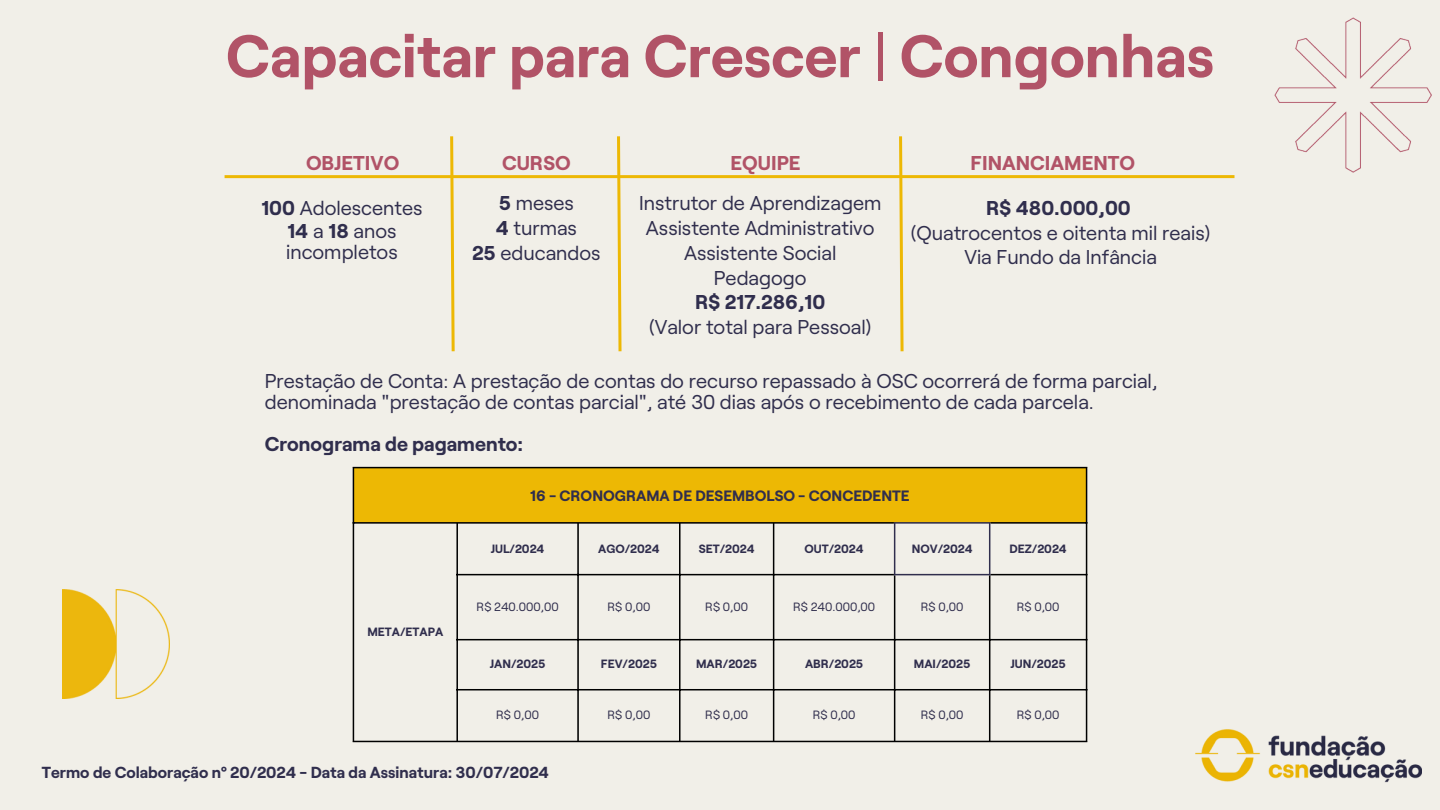
<style>
.page{position:relative;width:1440px;height:810px;background:#f1efe8}
.page>*{position:absolute;margin:0;border:0;box-sizing:border-box;transform-origin:0 0}
.t1{font:700 60px "Roobert";color:#b15367}
.t2{font:20px/24.8px "Roobert";color:#302e4d;text-align:center}
.t3{font:700 20px "Roobert";color:#b15367}
.t4{font:700 20px "Roobert";color:#302e4d}
.t5{font:700 16px "Roobert";color:#302e4d}
.t6{font:700 15px "Roobert";color:#302e4d}
.t7{font:700 12px "Roobert";color:#302e4d}
.t8{font:12px "Roobert";color:#302e4d}
.s1{font-weight:400}
.s2{font-weight:700}
</style>
<div class="page">
<div style="left:353px;top:467px;width:734px;height:56px;background:#edb804"></div>
<hr style="left:353px;top:468px;width:1px;height:273px;background:#000">
<hr style="left:456px;top:524px;width:2px;height:217px;background:#000">
<hr style="left:577px;top:524px;width:2px;height:217px;background:#000">
<hr style="left:679px;top:524px;width:2px;height:217px;background:#000">
<hr style="left:773px;top:524px;width:1px;height:217px;background:#000">
<hr style="left:894px;top:575px;width:1px;height:166px;background:#000">
<hr style="left:989px;top:575px;width:1px;height:166px;background:#000">
<hr style="left:1086px;top:468px;width:1px;height:273px;background:#000">
<hr style="left:353px;top:467px;width:734px;height:1px;background:#000">
<hr style="left:353px;top:522px;width:541px;height:2px;background:#000">
<hr style="left:990px;top:522px;width:97px;height:2px;background:#000">
<hr style="left:456px;top:574px;width:438px;height:1px;background:#000">
<hr style="left:990px;top:574px;width:97px;height:1px;background:#000">
<hr style="left:456px;top:639px;width:631px;height:1px;background:#000">
<hr style="left:456px;top:689px;width:631px;height:1px;background:#000">
<hr style="left:353px;top:741px;width:734px;height:1px;background:#000">
<hr style="left:894px;top:524px;width:1px;height:50px;background:#302e4d">
<hr style="left:989px;top:524px;width:1px;height:50px;background:#302e4d">
<hr style="left:894px;top:522px;width:96px;height:2px;background:#302e4d">
<hr style="left:894px;top:574px;width:96px;height:1px;background:#302e4d">
<hr style="left:225px;top:175px;width:1010px;height:3px;background:#edb804">
<svg style="left:898px;top:136px;width:7px;height:216px"></svg>
<img style="left:1195px;top:729px;width:227px;height:54px">
<img style="left:1275px;top:18px;width:156px;height:154px">
<img style="left:63px;top:589px;width:106px;height:110px">
<svg style="left:616px;top:136px;width:7px;height:216px"></svg>
<svg style="left:449px;top:136px;width:7px;height:216px"></svg>
<p class="t1" style="left:226px;top:17px;width:990px">Capacitar para Crescer <span class="s1">|</span> Congonhas</p>
<p class="t3" style="left:306px;top:150px;width:95px">OBJETIVO</p>
<p class="t3" style="left:502px;top:150px;width:70px">CURSO</p>
<p class="t3" style="left:731px;top:150px;width:71px">EQUIPE</p>
<p class="t3" style="left:971px;top:150px;width:166px">FINANCIAMENTO</p>
<p class="t2" style="left:261px;top:196px;width:163px;line-height:23.2px"><span class="s2">100</span> Adolescentes<br><span class="s2">14</span> a <span class="s2">18</span> anos</p>
<p class="t2" style="left:286px;top:239px;width:113px">incompletos</p>
<p class="t2" style="left:639px;top:190px;width:244px">Instrutor de Aprendizagem<br>Assistente Administrativo<br>Assistente Social<br>Pedagogo<br><span class="s2">R$ 217.286,10<br></span>(Valor total para Pessoal)</p>
<p class="t2" style="left:472px;top:190px;width:130px"><span class="s2">5</span> meses<br><span class="s2">4</span> turmas<br><span class="s2">25</span> educandos</p>
<p class="t2" style="left:911px;top:195px;width:301px"><span class="s2">R$ 480.000,00<br></span>(Quatrocentos e oitenta mil reais)<br>Via Fundo da Infância</p>
<p class="t2" style="left:265px;top:369px;width:894px;line-height:21px;text-align:left">Prestação de Conta: A prestação de contas do recurso repassado à OSC ocorrerá de forma parcial, denominada "prestação de contas parcial", até 30 dias após o recebimento de cada parcela.</p>
<p class="t4" style="left:265px;top:431px;width:260px">Cronograma de pagamento:</p>
<h1 class="t6" style="left:530px;top:486px;width:381px">16 - CRONOGRAMA DE DESEMBOLSO - CONCEDENTE</h1>
<h2 class="t7" style="left:491px;top:541px;width:55px">JUL/2024</h2>
<h2 class="t7" style="left:598px;top:541px;width:63px">AGO/2024</h2>
<h2 class="t7" style="left:699px;top:541px;width:57px">SET/2024</h2>
<h4 class="t7" style="left:805px;top:541px;width:61px">OUT/2024</h4>
<h4 class="t7" style="left:912px;top:541px;width:62px">NOV/2024</h4>
<h4 class="t7" style="left:1009px;top:541px;width:59px">DEZ/2024</h4>
<h2 class="t7" style="left:367px;top:624px;width:77px">META/ETAPA</h2>
<h4 class="t8" style="left:477px;top:599px;width:84px">R$ 240.000,00</h4>
<p class="t8" style="left:607px;top:599px;width:44px">R$ 0,00</p>
<h4 class="t8" style="left:705px;top:599px;width:44px">R$ 0,00</h4>
<h3 class="t8" style="left:793px;top:599px;width:84px">R$ 240.000,00</h3>
<p class="t8" style="left:921px;top:599px;width:44px">R$ 0,00</p>
<p class="t8" style="left:1017px;top:599px;width:44px">R$ 0,00</p>
<p class="t7" style="left:490px;top:656px;width:57px">JAN/2025</p>
<p class="t7" style="left:601px;top:656px;width:58px">FEV/2025</p>
<p class="t7" style="left:696px;top:656px;width:63px">MAR/2025</p>
<p class="t7" style="left:805px;top:656px;width:60px">ABR/2025</p>
<p class="t7" style="left:914px;top:656px;width:58px">MAI/2025</p>
<p class="t7" style="left:1010px;top:656px;width:57px">JUN/2025</p>
<p class="t8" style="left:496px;top:707px;width:44px">R$ 0,00</p>
<p class="t8" style="left:607px;top:707px;width:44px">R$ 0,00</p>
<p class="t8" style="left:705px;top:707px;width:44px">R$ 0,00</p>
<p class="t8" style="left:813px;top:707px;width:44px">R$ 0,00</p>
<p class="t8" style="left:921px;top:707px;width:44px">R$ 0,00</p>
<p class="t8" style="left:1017px;top:707px;width:44px">R$ 0,00</p>
<p class="t5" style="left:42px;top:762px;width:509px">Termo de Colaboração nº 20/2024 - Data da Assinatura: 30/07/2024</p>
</div>
